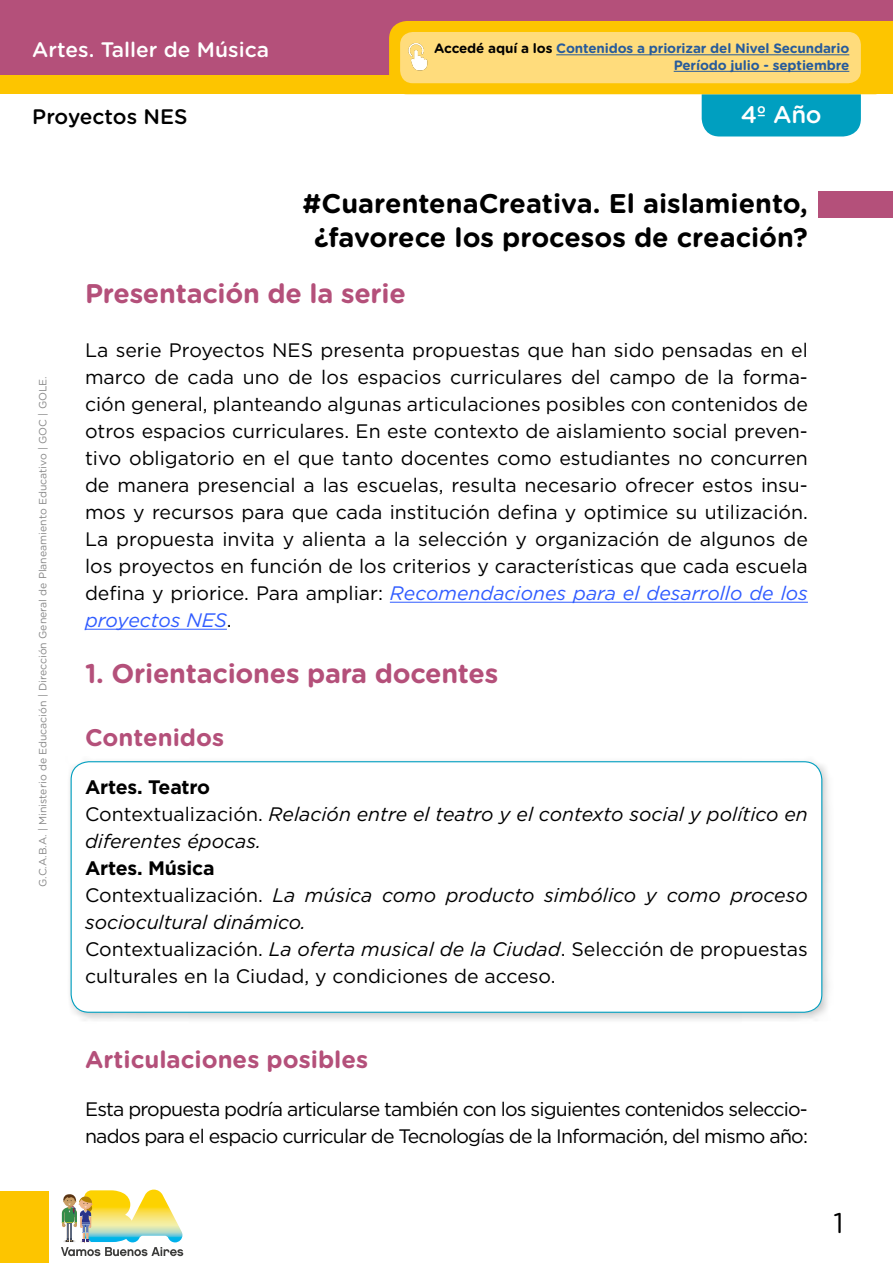
<style>
.page{position:relative;width:893px;height:1263px;background:#fff}
.page>*{position:absolute;margin:0;border:0;box-sizing:border-box;transform-origin:0 0}
.t1{font:28.5px "Gotham Rounded";color:#000}
.t2{font:700 27px/34.5px "Gotham Rounded";color:#000;text-align:center}
.t3{font:700 27px "Gotham Rounded";letter-spacing:-.01em;color:#b4507a}
.t4{font:700 24px "Gotham Rounded";color:#b4507a}
.t5{font:500 24px "Gotham Rounded";color:#fff}
.t6{font:500 21px "Gotham Rounded";color:#fff}
.t7{font:500 21px "Gotham Rounded";color:#000}
.t8{font:19.5px/27px "Gotham";letter-spacing:-.04em;color:#000;text-align:justify}
.t9{font:19.5px/27px "Gotham";color:#000}
.t10{font:italic 19.5px/27px "Gotham";color:#000}
.t11{font:700 13.5px/16.5px "Gotham Rounded";letter-spacing:-.01em;color:#275b9b;text-align:right}
.t12{font:10.5px "Gotham Rounded";color:#878787}
.s1{color:#000}
.s2{font-style:italic;color:#305cff}
.s3{font-weight:700;font-style:normal}
.s4{font-style:normal}
.s5{font-weight:700}
.s6{font-style:italic}
</style>
<div class="page">
<div style="left:0;top:0;width:893px;height:78px;background:#b4507a"></div>
<div style="left:0;top:1191px;width:48px;height:72px;background:#fdc500"></div>
<svg style="left:61px;top:1189px;width:122px;height:67px"></svg>
<div style="left:0;top:75px;width:893px;height:19px;background:#fdc500"></div>
<svg style="left:389px;top:21px;width:504px;height:115px"></svg>
<div style="left:400px;top:32px;width:461px;height:51px;background:#ffdc7c;border-radius:13px"></div>
<img style="left:400px;top:33px;width:28px;height:48px">
<hr style="left:556px;top:54px;width:293px;height:1px;background:#275b9b">
<hr style="left:674px;top:71px;width:175px;height:1px;background:#275b9b">
<div style="left:65px;top:756px;width:769px;height:268px;background:#000;opacity:.22"></div>
<div style="left:71px;top:762px;width:751px;height:250px;background:#fff;border-radius:18px"></div>
<div style="left:71px;top:761px;width:751px;height:252px;border:1px solid #009fc0;border-radius:18px"></div>
<hr style="left:390px;top:602px;width:418px;height:1px;background:#305cff">
<hr style="left:85px;top:629px;width:142px;height:1px;background:#305cff">
<div style="left:818px;top:191px;width:75px;height:27px;background:#b4507a"></div>
<p class="t6" style="left:32px;top:35px;width:238px">Artes. Taller de Música</p>
<p class="t7" style="left:32px;top:101px;width:157px">Proyectos NES</p>
<p class="t11" style="left:434px;top:40px;width:417px"><span class="s1">Accedé aquí a los</span> Contenidos a priorizar del Nivel Secundario<br>Período julio - septiembre</p>
<p class="t5" style="left:741px;top:97px;width:82px">4º Año</p>
<p class="t12" style="left:36px;top:887px;width:512px;rotate:-90deg">G.C.A.B.A. | Ministerio de Educación | Dirección General de Planeamiento Educativo | GOC | GOLE.</p>
<h2 class="t2" style="left:303px;top:185px;width:507px">#CuarentenaCreativa. El aislamiento, ¿favorece los procesos de creación?</h2>
<h2 class="t3" style="left:85px;top:274px;width:323px">Presentación de la serie</h2>
<p class="t8" style="left:85px;top:336px;width:724px">La serie Proyectos NES presenta propuestas que han sido pensadas en el marco de cada uno de los espacios curriculares del campo de la forma&shy;ción general, planteando algunas articulaciones posibles con contenidos de otros espacios curriculares. En este contexto de aislamiento social preven&shy;tivo obligatorio en el que tanto docentes como estudiantes no concurren de manera presencial a las escuelas, resulta necesario ofrecer estos insu&shy;mos y recursos para que cada institución defina y optimice su utilización.<br>La propuesta invita y alienta a la selección y organización de algunos de los proyectos en función de los criterios y características que cada escuela defina y priorice. Para ampliar: <span class="s2">Recomendaciones para el desarrollo de los proyectos NES</span>.</p>
<h2 class="t3" style="left:85px;top:654px;width:415px">1. Orientaciones para docentes</h2>
<p class="t4" style="left:85px;top:720px;width:141px">Contenidos</p>
<p class="t10" style="left:85px;top:773px;width:724px"><span class="s3">Artes. Teatro<br></span><span class="s4">Contextualización.</span> Relación entre el teatro y el contexto social y político en diferentes épocas.</p>
<p class="t9" style="left:85px;top:854px;width:724px"><span class="s5">Artes. Música<br></span>Contextualización. <span class="s6">La música como producto simbólico y como proceso sociocultural dinámico.<br></span>Contextualización. <span class="s6">La oferta musical de la Ciudad</span>. Selección de propuestas culturales en la Ciudad, y condiciones de acceso.</p>
<p class="t4" style="left:85px;top:1041px;width:285px">Articulaciones posibles</p>
<p class="t8" style="left:85px;top:1095px;width:724px">Esta propuesta podría articularse también con los siguientes contenidos seleccio&shy;nados para el espacio curricular de Tecnologías de la Información, del mismo año:</p>
<h1 class="t1" style="left:833px;top:1203px;width:12px">1</h1>
</div>
